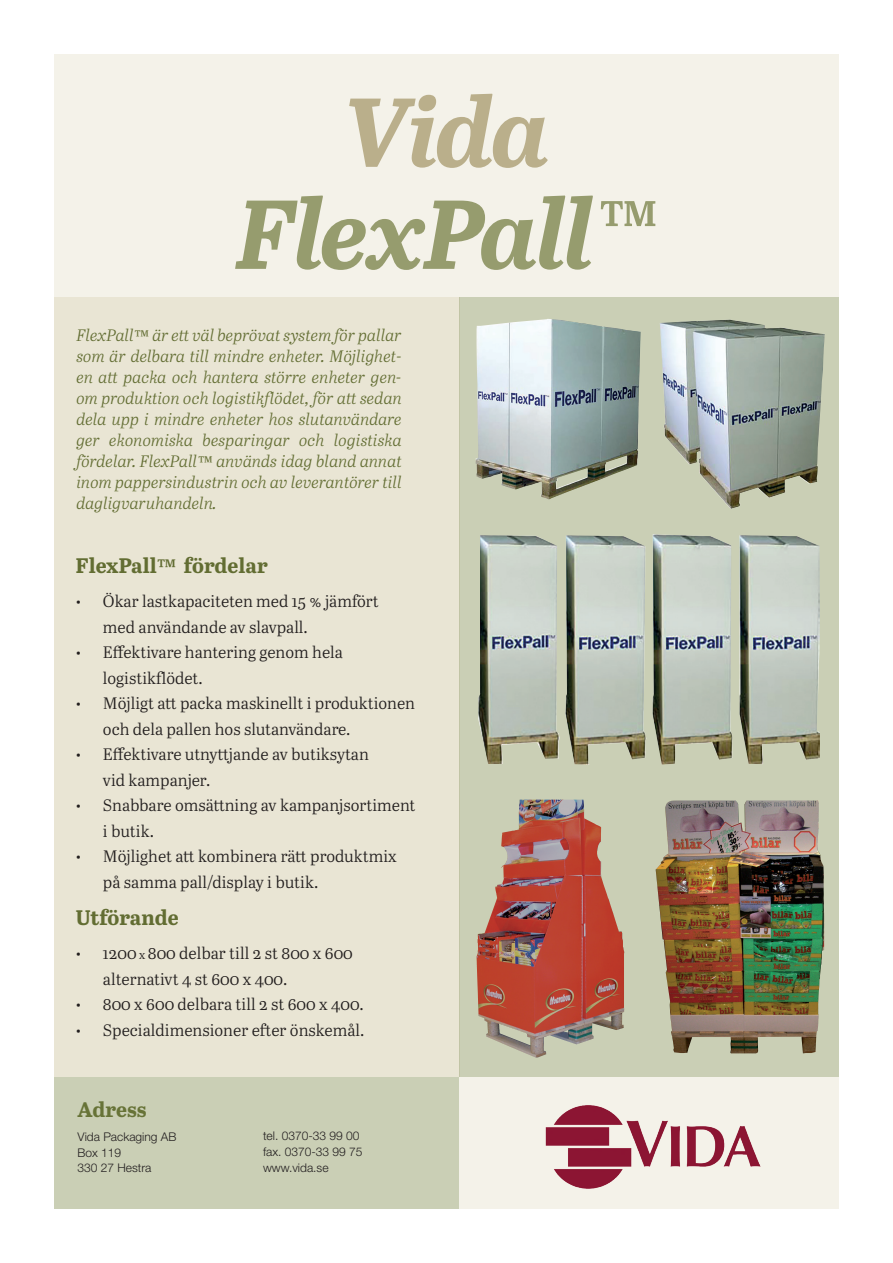
<style>
.page{position:relative;width:893px;height:1263px;background:#fff}
.page>*{position:absolute;margin:0;border:0;box-sizing:border-box;transform-origin:0 0}
.t1{font:italic 700 97.5px/102px "Abril Text";letter-spacing:-.03em;color:#9da579;text-align:center}
.t2{font:700 21px "Abril Text";color:#677337}
.t3{font:16.5px/25.5px "Abril Text Lt";color:#231f20}
.t4{font:italic 16.5px/21px "Abril Text Lt";color:#677337;text-align:justify}
.t5{font:300 12px/15.8px "Helvetica Neue LT Std";color:#231f20}
.s1{color:#c3b999}
.s2{font-size:12px}
</style>
<div class="page">
<div style="left:54px;top:54px;width:785px;height:1023px;background:#f4f2e9"></div>
<div style="left:54px;top:1077px;width:405px;height:132px;background:#cacfb5"></div>
<div style="left:459px;top:1077px;width:380px;height:132px;background:#f4f2e9"></div>
<div style="left:459px;top:297px;width:380px;height:780px;background:#cacfb5"></div>
<img style="left:546px;top:1105px;width:215px;height:84px">
<img style="left:476px;top:319px;width:165px;height:180px">
<img style="left:660px;top:320px;width:165px;height:189px">
<img style="left:478px;top:534px;width:342px;height:231px">
<img style="left:656px;top:800px;width:168px;height:253px">
<img style="left:476px;top:800px;width:148px;height:258px">
<div style="left:54px;top:297px;width:405px;height:780px;background:#e9e5d4"></div>
<h1 class="t1" style="left:236px;top:77px;width:422px"><span class="s1">Vida<br></span>FlexPall <sup>™</sup></h1>
<p class="t4" style="left:76px;top:324px;width:327px">FlexPall™ är ett väl beprövat system för pallar som är delbara till mindre enheter. Möjlighet&shy;en att packa och hantera större enheter gen&shy;om produktion och logistikflödet, för att sedan dela upp i mindre enheter hos slutanvändare ger ekonomiska besparingar och logistiska fördelar. FlexPall™ används idag bland annat inom pappersindustrin och av leverantörer till dagligvaruhandeln.</p>
<p class="t2" style="left:76px;top:550px;width:193px">FlexPall™ fördelar</p>
<p class="t3" style="left:103px;top:588px;width:277px;text-indent:-27px">• Ökar lastkapaciteten med 15 % jämfört med användande av slavpall.</p>
<p class="t3" style="left:103px;top:639px;width:242px;text-indent:-27px">• Effektivare hantering genom hela logistikflödet.</p>
<p class="t3" style="left:103px;top:690px;width:314px;text-indent:-27px">• Möjligt att packa maskinellt i produktionen och dela pallen hos slutanvändare.</p>
<p class="t3" style="left:103px;top:741px;width:268px;text-indent:-27px">• Effektivare utnyttjande av butiksytan vid kampanjer.</p>
<p class="t3" style="left:103px;top:792px;width:314px;text-indent:-27px">• Snabbare omsättning av kampanjsortiment i butik.</p>
<p class="t3" style="left:103px;top:843px;width:295px;text-indent:-27px">• Möjlighet att kombinera rätt produktmix på samma pall/display i butik.</p>
<p class="t2" style="left:76px;top:902px;width:104px">Utförande</p>
<p class="t3" style="left:103px;top:940px;width:251px;text-indent:-27px">• 1200 <span class="s2">x</span> 800 delbar till 2 st 800 x 600 alternativt 4 st 600 x 400.</p>
<p class="t3" style="left:76px;top:991px;width:289px">• 800 x 600 delbara till 2 st 600 x 400.</p>
<p class="t3" style="left:76px;top:1016px;width:290px">• Specialdimensioner efter önskemål.</p>
<p class="t2" style="left:77px;top:1094px;width:71px">Adress</p>
<p class="t5" style="left:77px;top:1128px;width:101px">Vida Packaging AB<br>Box 119<br>330 27 Hestra</p>
<p class="t5" style="left:263px;top:1128px;width:101px">tel. 0370-33 99 00 fax. 0370-33 99 75 www.vida.se</p>
</div>
